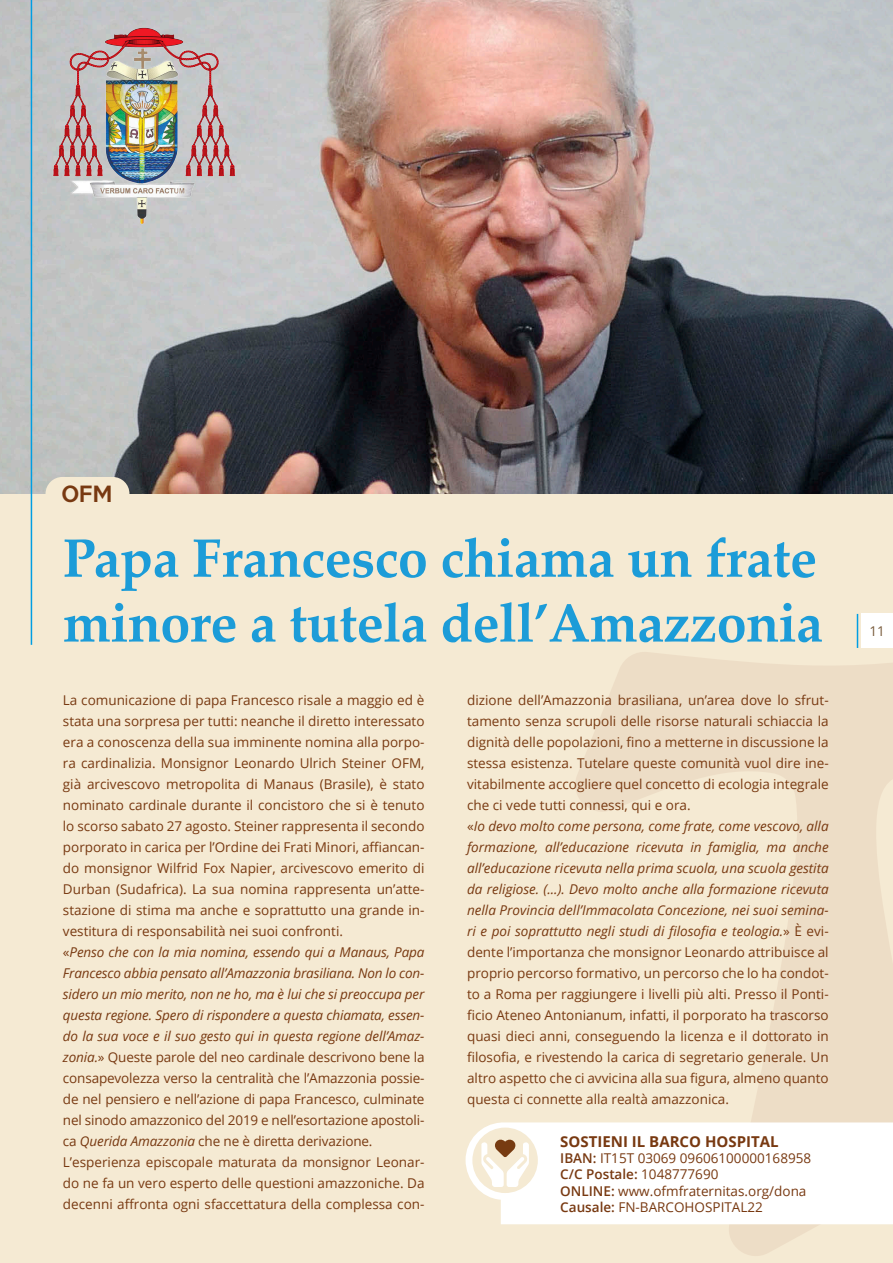
<style>
.page{position:relative;width:893px;height:1263px;background:#fff}
.page>*{position:absolute;margin:0;border:0;box-sizing:border-box;transform-origin:0 0}
.t1{font:700 54px/64.8px "Palatino Linotype";letter-spacing:-.01em;color:#1c9cd8}
.t2{font:700 24px "Abadi MT Pro";color:#783911}
.t3{font:700 15px "Open Sans";color:#783911}
.t4{font:13.5px/21px "Open Sans";color:#783911;text-align:justify}
.t5{font:italic 13.5px/21px "Open Sans";letter-spacing:-.01em;color:#783911;text-align:justify}
.t6{font:600 13.5px "Open Sans";color:#783911}
.t7{font:13.5px "Open Sans";color:#785a3b}
.s1{font-style:normal}
.s2{font-style:italic}
.s3{font-weight:600}
.s4{font-weight:400}
</style>
<div class="page">
<img style="left:0;top:0;width:892px;height:494px">
<div style="left:0;top:494px;width:892px;height:768px;background:#f5ead3"></div>
<svg style="left:573px;top:643px;width:319px;height:613px"></svg>
<div style="left:46px;top:477px;width:83px;height:33px;background:#f5ead3;border-radius:17px"></div>
<hr style="left:31px;top:0;width:1px;height:644px;background:#009ee3">
<div style="left:861px;top:614px;width:31px;height:34px;background:#fff"></div>
<hr style="left:856px;top:614px;width:2px;height:34px;background:#009ee3">
<img style="left:45px;top:28px;width:190px;height:196px">
<svg style="left:465px;top:1122px;width:427px;height:101px;background:#fdfbf9"></svg>
<p class="t2" style="left:62px;top:480px;width:52px">OFM</p>
<p class="t1" style="left:63px;top:524px;width:761px">Papa Francesco chiama un frate minore a tutela dell’Amazzonia</p>
<p class="t4" style="left:63px;top:688px;width:363px">La comunicazione di papa Francesco risale a maggio ed è stata una sorpresa per tutti: neanche il diretto interessato era a conoscenza della sua imminente nomina alla porpo&shy;ra cardinalizia. Monsignor Leonardo Ulrich Steiner OFM, già arcivescovo metropolita di Manaus (Brasile), è stato nominato cardinale durante il concistoro che si è tenuto lo scorso sabato 27 agosto. Steiner rappresenta il secondo porporato in carica per l’Ordine dei Frati Minori, affiancan&shy;do monsignor Wilfrid Fox Napier, arcivescovo emerito di Durban (Sudafrica). La sua nomina rappresenta un’atte&shy;stazione di stima ma anche e soprattutto una grande in&shy;vestitura di responsabilità nei suoi confronti.</p>
<p class="t5" style="left:63px;top:940px;width:363px"><span class="s1">«</span>Penso che con la mia nomina, essendo qui a Manaus, Papa Francesco abbia pensato all’Amazzonia brasiliana. Non lo con&shy;sidero un mio merito, non ne ho, ma è lui che si preoccupa per questa regione. Spero di rispondere a questa chiamata, essen&shy;do la sua voce e il suo gesto qui in questa regione dell’Amaz&shy;zonia.<span class="s1">» Queste parole del neo cardinale descrivono bene la consapevolezza verso la centralità che l’Amazzonia possie&shy;de nel pensiero e nell’azione di papa Francesco, culminate nel sinodo amazzonico del 2019 e nell’esortazione apostoli&shy;ca</span> Querida Amazzonia <span class="s1">che ne è diretta derivazione.</span></p>
<p class="t4" style="left:63px;top:1150px;width:363px">L’esperienza episcopale maturata da monsignor Leonar&shy;do ne fa un vero esperto delle questioni amazzoniche. Da decenni affronta ogni sfaccettatura della complessa con-</p>
<p class="t4" style="left:467px;top:688px;width:363px">dizione dell’Amazzonia brasiliana, un’area dove lo sfrut&shy;tamento senza scrupoli delle risorse naturali schiaccia la dignità delle popolazioni, fino a metterne in discussione la stessa esistenza. Tutelare queste comunità vuol dire ine&shy;vitabilmente accogliere quel concetto di ecologia integrale che ci vede tutti connessi, qui e ora.</p>
<p class="t4" style="left:467px;top:815px;width:363px">«<span class="s2">Io devo molto come persona, come frate, come vescovo, alla formazione, all’educazione ricevuta in famiglia, ma anche all’educazione ricevuta nella prima scuola, una scuola gestita da religiose. (...). Devo molto anche alla formazione ricevuta nella Provincia dell’Immacolata Concezione, nei suoi semina&shy;ri e poi soprattutto negli studi di filosofia e teologia.</span>» È evi&shy;dente l’importanza che monsignor Leonardo attribuisce al proprio percorso formativo, un percorso che lo ha condot&shy;to a Roma per raggiungere i livelli più alti. Presso il Ponti&shy;ficio Ateneo Antonianum, infatti, il porporato ha trascorso quasi dieci anni, conseguendo la licenza e il dottorato in filosofia, e rivestendo la carica di segretario generale. Un altro aspetto che ci avvicina alla sua figura, almeno quanto questa ci connette alla realtà amazzonica.</p>
<p class="t3" style="left:560px;top:1130px;width:220px">SOSTIENI IL BARCO HOSPITAL</p>
<p class="t4" style="left:560px;top:1147px;width:252px"><span class="s3">IBAN:</span> IT15T 03069 09606100000168958</p>
<p class="t6" style="left:560px;top:1164px;width:160px">C/C Postale: <span class="s4">1048777690</span></p>
<p class="t4" style="left:560px;top:1179px;width:248px"><span class="s3">ONLINE:</span> www.ofmfraternitas.org/dona</p>
<p class="t4" style="left:560px;top:1195px;width:204px"><span class="s3">Causale:</span> FN-BARCOHOSPITAL22</p>
<p class="t7" style="left:869px;top:622px;width:17px">11</p>
</div>
